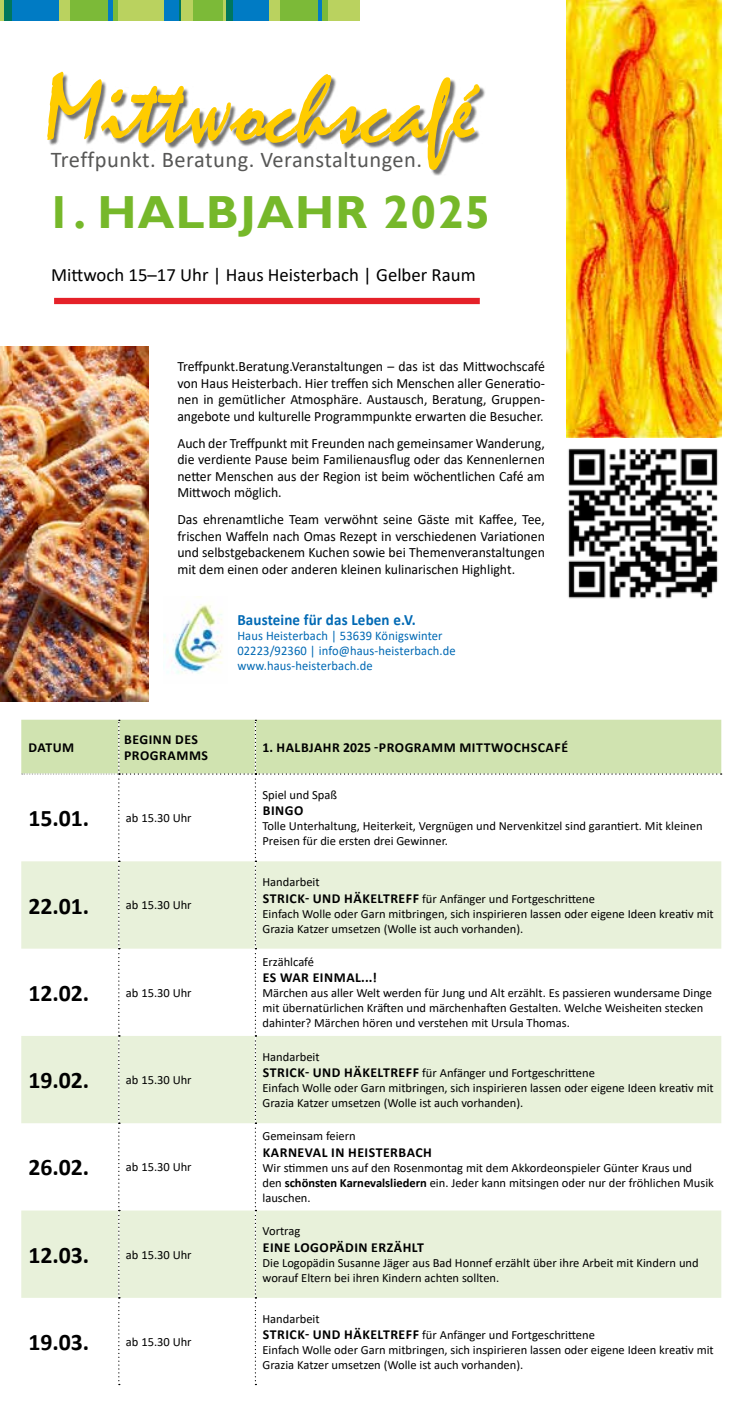
<style>
.page{position:relative;width:745px;height:1404px;background:#fff}
.page>*{position:absolute;margin:0;border:0;box-sizing:border-box;transform-origin:0 0}
.t1{font:97.75px "Mistral";color:#fc0}
.t2{font:700 46.38px "Gill Sans";letter-spacing:.03em;color:#76b82a}
.t3{font:700 23.75px "Calibri";color:#000}
.t4{font:22.5px "Calibri";letter-spacing:.02em;color:#575756}
.t5{font:18.75px "Calibri";color:#000}
.t6{font:700 15.75px "Calibri";letter-spacing:.01em;color:#0069b4;scale:.95 1}
.t7{font:14.12px/16.5px "Calibri";color:#000;text-align:justify}
.t8{font:700 13.75px/16.5px "Calibri";letter-spacing:.04em;color:#000}
.t9{font:13.12px/15px "Calibri";letter-spacing:.01em;color:#0069b4;scale:.95 1}
.t10{font:12.5px/15px "Calibri";color:#000}
.s1{font-weight:700;font-size:13.75px}
.s2{font-weight:700}
</style>
<div class="page">
<img style="left:163px;top:596px;width:59px;height:78px">
<img style="left:566px;top:0;width:155px;height:438px">
<div style="left:49px;top:73px;width:436px;height:103px;background:#000;opacity:.55"></div>
<div style="left:54px;top:298px;width:425px;height:6px;background:#e52129"></div>
<img style="left:0;top:346px;width:149px;height:355px">
<img style="left:568px;top:448px;width:150px;height:151px">
<div style="left:0;top:0;width:5px;height:20px;background:#bad25f"></div>
<div style="left:59px;top:0;width:11px;height:20px;background:#bad25f"></div>
<div style="left:268px;top:0;width:12px;height:20px;background:#bad25f"></div>
<div style="left:181px;top:0;width:12px;height:20px;background:#bad25f"></div>
<svg style="left:222px;top:0;width:4px;height:20px"></svg>
<div style="left:70px;top:0;width:38px;height:20px;background:#7cba38"></div>
<div style="left:280px;top:0;width:38px;height:20px;background:#7cba38"></div>
<div style="left:193px;top:0;width:29px;height:20px;background:#7cba38"></div>
<div style="left:5px;top:0;width:7px;height:20px;background:#00775d"></div>
<hr style="left:178px;top:0;width:3px;height:20px;background:#00775d">
<div style="left:226px;top:0;width:7px;height:20px;background:#00775d"></div>
<div style="left:12px;top:0;width:47px;height:20px;background:#007bc4"></div>
<div style="left:108px;top:0;width:5px;height:20px;background:#007bc4"></div>
<hr style="left:318px;top:0;width:4px;height:20px;background:#007bc4">
<div style="left:164px;top:0;width:14px;height:20px;background:#007bc4"></div>
<div style="left:233px;top:0;width:35px;height:20px;background:#007bc4"></div>
<div style="left:113px;top:0;width:5px;height:20px;background:#7cba38"></div>
<div style="left:322px;top:0;width:6px;height:20px;background:#7cba38"></div>
<div style="left:118px;top:0;width:46px;height:20px;background:#bad25f"></div>
<div style="left:328px;top:0;width:32px;height:20px;background:#bad25f"></div>
<svg style="left:21px;top:719px;width:700px;height:665px"></svg>
<h1 class="t1" style="left:44px;top:51px;width:431px">Mittwochscafé</h1>
<h2 class="t2" style="left:46px;top:184px;width:446px">1. HALBJAHR 2025</h2>
<h3 class="t4" style="left:51px;top:143px;width:372px">Treffpunkt. Beratung. Veranstaltungen.</h3>
<h3 class="t5" style="left:51px;top:262px;width:426px">Mittwoch 15–17 Uhr | Haus Heisterbach | Gelber Raum</h3>
<p class="t7" style="left:177px;top:358px;width:369px">Treffpunkt.Beratung.Veranstaltungen – das ist das Mittwochscafé von Haus Heisterbach. Hier treffen sich Menschen aller Generatio&shy;nen in gemütlicher Atmosphäre. Austausch, Beratung, Gruppen&shy;angebote und kulturelle Programmpunkte erwarten die Besucher.</p>
<p class="t7" style="left:177px;top:434px;width:369px">Auch der Treffpunkt mit Freunden nach gemeinsamer Wanderung, die verdiente Pause beim Familienausflug oder das Kennenlernen netter Menschen aus der Region ist beim wöchentlichen Café am Mittwoch möglich.</p>
<p class="t7" style="left:177px;top:511px;width:369px">Das ehrenamtliche Team verwöhnt seine Gäste mit Kaffee, Tee, frischen Waffeln nach Omas Rezept in verschiedenen Variationen und selbstgebackenem Kuchen sowie bei Themenveranstaltungen mit dem einen oder anderen kleinen kulinarischen Highlight.</p>
<p class="t6" style="left:237px;top:608px;width:189px">Bausteine für das Leben e.V.</p>
<p class="t9" style="left:237px;top:628px;width:231px">Haus Heisterbach | 53639 Königswinter<br>02223/92360 | info@haus-heisterbach.de www.haus-heisterbach.de</p>
<p class="t8" style="left:29px;top:738px;width:47px">DATUM</p>
<p class="t8" style="left:124px;top:730px;width:85px">BEGINN DES<br>PROGRAMMS</p>
<p class="t8" style="left:262px;top:738px;width:307px">1. HALBJAHR 2025 -PROGRAMM MITTWOCHSCAFÉ</p>
<h3 class="t3" style="left:28px;top:801px;width:62px">15.01.</h3>
<p class="t10" style="left:126px;top:810px;width:67px">ab 15.30 Uhr</p>
<h3 class="t3" style="left:28px;top:888px;width:62px">22.01.</h3>
<p class="t10" style="left:126px;top:897px;width:67px">ab 15.30 Uhr</p>
<h3 class="t3" style="left:28px;top:976px;width:62px">12.02.</h3>
<p class="t10" style="left:126px;top:984px;width:67px">ab 15.30 Uhr</p>
<h3 class="t3" style="left:28px;top:1063px;width:62px">19.02.</h3>
<p class="t10" style="left:126px;top:1071px;width:67px">ab 15.30 Uhr</p>
<h3 class="t3" style="left:28px;top:1150px;width:62px">26.02.</h3>
<p class="t10" style="left:126px;top:1159px;width:67px">ab 15.30 Uhr</p>
<h3 class="t3" style="left:28px;top:1237px;width:62px">12.03.</h3>
<p class="t10" style="left:126px;top:1246px;width:67px">ab 15.30 Uhr</p>
<h3 class="t3" style="left:28px;top:1325px;width:62px">19.03.</h3>
<p class="t10" style="left:126px;top:1333px;width:67px">ab 15.30 Uhr</p>
<p class="t10" style="left:262px;top:786px;width:76px">Spiel und Spaß</p>
<p class="t8" style="left:262px;top:802px;width:42px">BINGO</p>
<p class="t10" style="left:262px;top:818px;width:441px">Tolle Unterhaltung, Heiterkeit, Vergnügen und Nervenkitzel sind garantiert. Mit kleinen<br>Preisen für die ersten drei Gewinner.</p>
<p class="t10" style="left:262px;top:873px;width:334px;line-height:16.5px">Handarbeit<br><span class="s1">STRICK- UND HÄKELTREFF</span> für Anfänger und Fortgeschrittene</p>
<p class="t10" style="left:262px;top:905px;width:452px">Einfach Wolle oder Garn mitbringen, sich inspirieren lassen oder eigene Ideen kreativ mit<br>Grazia Katzer umsetzen (Wolle ist auch vorhanden).</p>
<p class="t10" style="left:262px;top:953px;width:53px">Erzählcafé</p>
<p class="t8" style="left:262px;top:969px;width:115px">ES WAR EINMAL...!</p>
<p class="t10" style="left:262px;top:985px;width:450px">Märchen aus aller Welt werden für Jung und Alt erzählt. Es passieren wundersame Dinge mit übernatürlichen Kräften und märchenhaften Gestalten. Welche Weisheiten stecken dahinter? Märchen hören und verstehen mit Ursula Thomas.</p>
<p class="t10" style="left:262px;top:1047px;width:334px;line-height:16.5px">Handarbeit<br><span class="s1">STRICK- UND HÄKELTREFF</span> für Anfänger und Fortgeschrittene</p>
<p class="t10" style="left:262px;top:1080px;width:452px">Einfach Wolle oder Garn mitbringen, sich inspirieren lassen oder eigene Ideen kreativ mit<br>Grazia Katzer umsetzen (Wolle ist auch vorhanden).</p>
<p class="t10" style="left:262px;top:1128px;width:95px">Gemeinsam feiern</p>
<p class="t8" style="left:262px;top:1143px;width:170px">KARNEVAL IN HEISTERBACH</p>
<p class="t10" style="left:262px;top:1159px;width:452px">Wir stimmen uns auf den Rosenmontag mit dem Akkordeonspieler Günter Kraus und den <span class="s2">schönsten Karnevalsliedern</span> ein. Jeder kann mitsingen oder nur der fröhlichen Musik lauschen.</p>
<p class="t10" style="left:262px;top:1223px;width:39px">Vortrag</p>
<p class="t8" style="left:262px;top:1238px;width:163px">EINE LOGOPÄDIN ERZÄHLT</p>
<p class="t10" style="left:262px;top:1254px;width:437px">Die Logopädin Susanne Jäger aus Bad Honnef erzählt über ihre Arbeit mit Kindern und worauf Eltern bei ihren Kindern achten sollten.</p>
<p class="t10" style="left:262px;top:1309px;width:334px;line-height:16.5px">Handarbeit<br><span class="s1">STRICK- UND HÄKELTREFF</span> für Anfänger und Fortgeschrittene</p>
<p class="t10" style="left:262px;top:1341px;width:452px">Einfach Wolle oder Garn mitbringen, sich inspirieren lassen oder eigene Ideen kreativ mit<br>Grazia Katzer umsetzen (Wolle ist auch vorhanden).</p>
</div>
